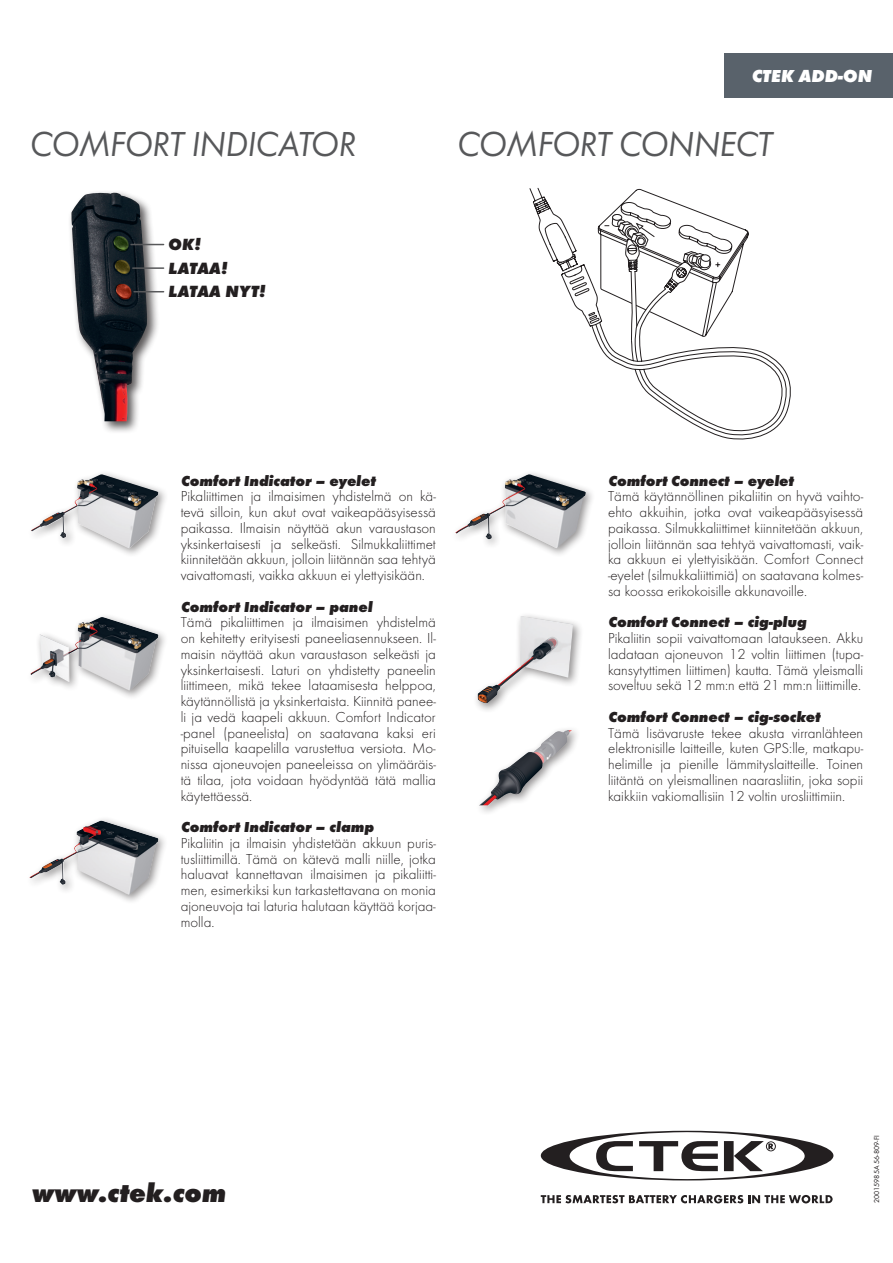
<style>
.page{position:relative;width:893px;height:1263px;background:#fff}
.page>*{position:absolute;margin:0;border:0;box-sizing:border-box;transform-origin:0 0}
.t1{font:36px "Futura Boo Obl";letter-spacing:-.025em;color:#57585a}
.t2{font:italic 700 expanded 27px "Futura";color:#231f20}
.t3{font:italic 700 expanded 18px "Futura";color:#fff}
.t4{font:italic 700 expanded 16.8px/24px "Futura";color:#231f20}
.t5{font:300 15px/15.8px "Futura";color:#231f20;text-align:justify}
.t6{font:italic 700 expanded 15px "Futura";color:#231f20}
.t7{font:7.5px "Futura Boo";color:#231f20}
</style>
<div class="page">
<svg style="left:541px;top:1131px;width:292px;height:49px"></svg>
<svg style="left:541px;top:1195px;width:292px;height:8px"></svg>
<div style="left:724px;top:53px;width:169px;height:45px;background:#59626b"></div>
<div style="left:68px;top:189px;width:91px;height:245px;background:#231f20;opacity:.75"></div>
<img style="left:71px;top:192px;width:76px;height:229px">
<svg style="left:530px;top:188px;width:261px;height:251px"></svg>
<div style="left:473px;top:725px;width:107px;height:90px;background:#231f20;opacity:.5"></div>
<img style="left:550px;top:730px;width:17px;height:6px">
<div style="left:472px;top:611px;width:112px;height:102px;background:#231f20;opacity:.5"></div>
<img style="left:477px;top:616px;width:96px;height:87px">
<hr style="left:131px;top:244px;width:33px;height:1px;background:#57585a">
<hr style="left:133px;top:267px;width:31px;height:2px;background:#57585a">
<hr style="left:134px;top:291px;width:30px;height:1px;background:#57585a">
<div style="left:26px;top:469px;width:142px;height:89px;background:#231f20;opacity:.5"></div>
<img style="left:77px;top:474px;width:25px;height:15px">
<div style="left:25px;top:612px;width:143px;height:88px;background:#231f20;opacity:.5"></div>
<img style="left:78px;top:617px;width:24px;height:14px">
<div style="left:24px;top:815px;width:144px;height:90px;background:#231f20;opacity:.5"></div>
<img style="left:29px;top:820px;width:129px;height:75px">
<div style="left:450px;top:469px;width:145px;height:89px;background:#231f20;opacity:.5"></div>
<img style="left:455px;top:474px;width:131px;height:74px">
<p class="t3" style="left:751px;top:65px;width:122px">CTEK ADD-ON</p>
<h1 class="t1" style="left:30px;top:122px;width:116px">COMFORT</h1>
<h1 class="t1" style="left:191px;top:122px;width:107px">INDICATOR</h1>
<h1 class="t1" style="left:457px;top:122px;width:116px">COMFORT</h1>
<h1 class="t1" style="left:619px;top:122px;width:155px">CONNECT</h1>
<p class="t4" style="left:168px;top:232px;width:99px">OK!<br>LATAA!<br>LATAA NYT!</p>
<p class="t6" style="left:181px;top:471px;width:196px">Comfort Indicator – eyelet</p>
<p class="t5" style="left:181px;top:489px;width:257px">Pikaliittimen ja ilmaisimen yhdistelmä on kä&shy;tevä silloin, kun akut ovat vaikeapääsyisessä paikassa. Ilmaisin näyttää akun varaustason yksinkertaisesti ja selkeästi. Silmukkaliittimet kiinnitetään akkuun, jolloin liitännän saa tehtyä vaivattomasti, vaikka akkuun ei ylettyisikään.</p>
<p class="t6" style="left:181px;top:597px;width:193px">Comfort Indicator – panel</p>
<p class="t5" style="left:181px;top:615px;width:257px">Tämä pikaliittimen ja ilmaisimen yhdistelmä on kehitetty erityisesti paneeliasennukseen. Il&shy;maisin näyttää akun varaustason selkeästi ja yksinkertaisesti. Laturi on yhdistetty paneelin liittimeen, mikä tekee lataamisesta helppoa, käytännöllistä ja yksinkertaista. Kiinnitä panee&shy;li ja vedä kaapeli akkuun. Comfort Indicator -panel (paneelista) on saatavana kaksi eri pituisella kaapelilla varustettua versiota. Mo&shy;nissa ajoneuvojen paneeleissa on ylimääräis&shy;tä tilaa, jota voidaan hyödyntää tätä mallia käytettäessä.</p>
<p class="t6" style="left:181px;top:818px;width:195px">Comfort Indicator – clamp</p>
<p class="t5" style="left:181px;top:835px;width:257px">Pikaliitin ja ilmaisin yhdistetään akkuun puris&shy;tusliittimillä. Tämä on kätevä malli niille, jotka haluavat kannettavan ilmaisimen ja pikaliitti&shy;men, esimerkiksi kun tarkastettavana on monia ajoneuvoja tai laturia halutaan käyttää korjaa&shy;molla.</p>
<h2 class="t2" style="left:31px;top:1177px;width:196px">www.ctek.com</h2>
<p class="t6" style="left:608px;top:471px;width:187px">Comfort Connect – eyelet</p>
<p class="t5" style="left:608px;top:489px;width:257px">Tämä käytännöllinen pikaliitin on hyvä vaihto&shy;ehto akkuihin, jotka ovat vaikeapääsyisessä paikassa. Silmukkaliittimet kiinnitetään akkuun, jolloin liitännän saa tehtyä vaivattomasti, vaik&shy;ka akkuun ei ylettyisikään. Comfort Connect -eyelet (silmukkaliittimiä) on saatavana kolmes&shy;sa koossa erikokoisille akkunavoille.</p>
<p class="t6" style="left:608px;top:613px;width:200px">Comfort Connect – cig-plug</p>
<p class="t5" style="left:608px;top:630px;width:257px">Pikaliitin sopii vaivattomaan lataukseen. Akku ladataan ajoneuvon 12 voltin liittimen (tupa&shy;kansytyttimen liittimen) kautta. Tämä yleismalli soveltuu sekä 12 mm:n että 21 mm:n liittimille.</p>
<p class="t6" style="left:608px;top:708px;width:214px">Comfort Connect – cig-socket</p>
<p class="t5" style="left:608px;top:725px;width:257px">Tämä lisävaruste tekee akusta virranlähteen elektronisille laitteille, kuten GPS:lle, matkapu&shy;helimille ja pienille lämmityslaitteille. Toinen liitäntä on yleismallinen naarasliitin, joka sopii kaikkiin vakiomallisiin 12 voltin urosliittimiin.</p>
<p class="t7" style="left:872px;top:1203px;width:69px;rotate:-90deg">20015985A 56-809-FI</p>
</div>
